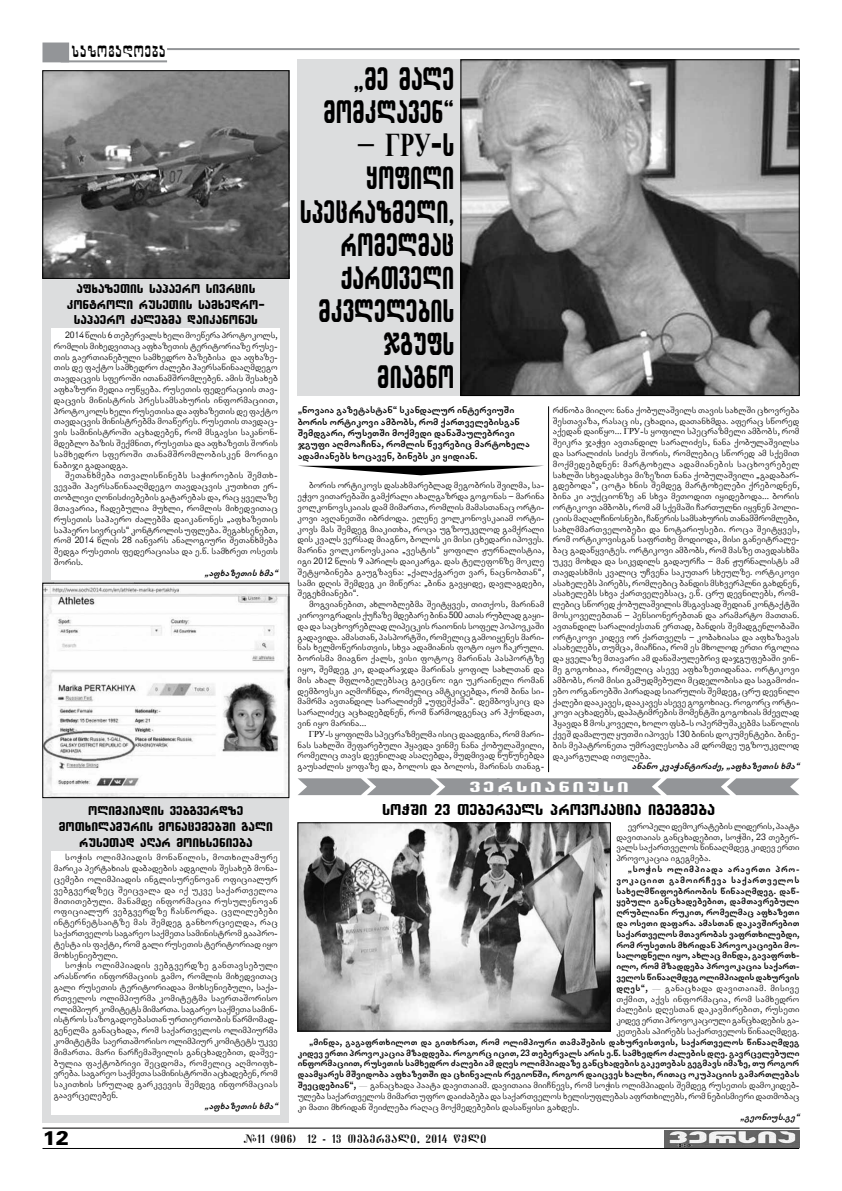
<style>
.page{position:relative;width:842px;height:1191px;background:#fff}
.page>*{position:absolute;margin:0;border:0;box-sizing:border-box;transform-origin:0 0}
.t1{font:33.1px/33.1px "GEO Balav Mtavr";color:#000;text-align:right;scale:.71 1}
.t2{font:20px "USA Black";color:#000}
.t3{font:16px "GEO Balav Mtavr";color:#000}
.t4{font:15px "GEO Balav Mtavr";letter-spacing:.12em;color:#fff;scale:1.5 1}
.t5{font:13px/15.6px "GEO Balav Mtavr";color:#000;text-align:center}
.t6{font:12px "Geo Gedi Mze";color:#000;scale:2 1}
.t7{font:10px "Dumba Mtavr";color:#000}
.t8{font:700 9.5px/11.4px "Kolhety";color:#000}
.t9{font:9px/10.8px "Kolhety Normal";color:#000;text-align:justify}
.t10{font:700 9px/10.8px "Kolhety";color:#000;text-align:justify}
.t11{font:italic 700 9px "Kolhety";color:#000}
.s1{font-family:"Times New Roman";font-weight:700}
.s2{font-family:"Times New Roman"}
.s3{font-family:"Kolhety";font-weight:700}
</style>
<div class="page">
<hr style="left:42px;top:1127px;width:757px;height:1px;background:#000">
<img style="left:664px;top:1130px;width:135px;height:17px">
<hr style="left:42px;top:1148px;width:757px;height:1px;background:#000">
<div style="left:42px;top:70px;width:247px;height:1053px;background:#dcddde"></div>
<div style="left:51px;top:328px;width:229px;height:787px;background:#fff"></div>
<div style="left:298px;top:60px;width:171px;height:336px;background:#dcddde"></div>
<svg style="left:298px;top:778px;width:199px;height:17px;background:#9d9fa2"></svg>
<svg style="left:601px;top:778px;width:198px;height:17px;background:#9d9fa2"></svg>
<div style="left:497px;top:778px;width:104px;height:17px;background:#939598;border:1px solid #939598"></div>
<svg style="left:301px;top:466px;width:240px;height:9px"></svg>
<hr style="left:61px;top:60px;width:106px;height:2px;background:#939598">
<div style="left:43px;top:43px;width:26px;height:19px;background:#939598"></div>
<div style="left:42px;top:42px;width:27px;height:20px;border:1px solid #939598"></div>
<hr style="left:167px;top:48px;width:632px;height:2px;background:#939598">
<img style="left:463px;top:62px;width:334px;height:332px">
<div style="left:461px;top:60px;width:338px;height:336px;border:1px solid #000"></div>
<div style="left:42px;top:580px;width:247px;height:270px;background:#dcddde"></div>
<img style="left:300px;top:824px;width:309px;height:205px">
<div style="left:298px;top:822px;width:313px;height:209px;border:1px solid #000"></div>
<img style="left:44px;top:72px;width:243px;height:205px">
<div style="left:42px;top:70px;width:247px;height:209px;border:1px solid #000"></div>
<img style="left:44px;top:585px;width:243px;height:211px">
<div style="left:42px;top:583px;width:247px;height:215px;border:1px solid #000"></div>
<hr style="left:548px;top:406px;width:1px;height:366px;background:#000">
<h3 class="t6" style="left:72px;top:43px;width:49px">SAZOGADOEBA</h3>
<h3 class="t5" style="left:67px;top:281px;width:200px">AFXAZETIS SAHAERO SIVRCIS<br>KONTROLI RUSETIS SAMXEDRO-<br>SAHAERO ZALEBMA DAIKANONES</h3>
<p class="t9" style="left:54px;top:330px;width:225px;text-indent:11px">2014 WLIS 6 TEBERVALS XELI MOEWERA PROTOKOLS, ROMLIS MIXEDVITAC AFXAZETIS TERITORIAZE RUSE-TIS GAERTIANEBULI SAMXEDRO BAZEBISA DA AFXAZE-TIS DE FAQTO SAMXEDRO ZALEBI HAERSAWINAARMDEGO TAVDACVIS SFEROSI ITANAMSROMLEBEN. AMIS SESAXEB AFXAZURI MEDIA IUWYEBA. RUSETIS FEDERACIIS TAV-DACVIS MINISTRIS PRESSAMSAXURIS INFORMACIIT, PROTOKOLS XELI RUSETISA DA AFXAZETIS DE FAQTO TAVDACVIS MINISTREBMA MOAWERES. RUSETIS TAVDAC-VIS SAMINISTROSI ACXADEBEN, ROM MSGAVSI SAKANON-MDEBLO BAZIS SEQMNIT, RUSETSA DA AFXAZETS SORIS SAMXEDRO SFEROSI TANAMSROMLOBISKEN MORIGI NABIJI GADAIDGA.</p>
<p class="t9" style="left:54px;top:471px;width:226px;text-indent:11px">SETANXMEBA ITVALISWINEBS SAWIROEBIS SEMTX-VEVASI HAERSAWINAARMDEGO TAVDACVIS KUTXIT ER-TOBLIVI RONISZIEBEBIS GATAREBAS DA, RAC YVELAZE MTAVARIA, CADEBULIA MUXLI, ROMLIS MIXEDVITAC RUSETIS SAHAERO ZALEBMA DAIKANONES „AFXAZETIS SAHAERO SIVRCIS“ KONTROLIS UFLEBA. SEGAXSENEBT, ROM 2014 WLIS 28 IANVARS ANALOGIURI SETANXMEBA SEDGA RUSETIS FEDERACIASA DA E.W. SAMXRET OSETS SORIS.</p>
<p class="t11" style="left:204px;top:568px;width:78px">`AFXAZETISXMA~</p>
<h3 class="t5" style="left:59px;top:803px;width:216px">OLIMPIADIS VEBGVERDZE<br>MOTXILAMURIS MONACEMEBSI GALI<br>RUSETAD ARAR MOIXSENIEBA</h3>
<p class="t9" style="left:54px;top:852px;width:226px;text-indent:11px">SOWIS OLIMPIADIS MONAWILIS, MOTXILAMURE MARIKA PERTAXIAS DABADEBIS ADGILIS SESAXEB MONA-CEMEBI OLIMPIADIS INGLISURENOVAN OFICIALUR VEBGVERDZEC SEICVALA DA IQ UKVE SAQARTVELOA MITITEBULI. MANAMDE INFORMACIA RUSULENOVAN OFICIALUR VEBGVERDZE CASWORDA. CVLILEBEBI INTERNETSAITZE MAS SEMDEG GANXORCIELDA, RAC SAQARTVELOS SAGAREO SAQMETA SAMINISTROM GAAPRO-TESTA IS FAQTI, ROM GALI RUSETIS TERITORIAD IYO MOXSENIEBULI.</p>
<p class="t9" style="left:54px;top:960px;width:226px;text-indent:11px">SOWIS OLIMPIADIS VEBGVERDZE GANTAVSEBULI ARASWORI INFORMACIIS GAMO, ROMLIS MIXEDVITAC GALI RUSETIS TERITORIADAA MOXSENIEBULI, SAQA-RTVELOS OLIMPIURMA KOMITETMA SAERTASORISO OLIMPIUR KOMITETS MIMARTA. SAGAREO SAQMETA SAMIN-ISTROS SAZOGADOEBASTAN URTIERTOBIS WARMOMAD-GENELMA GANACXADA, ROM SAQARTVELOS OLIMPIURMA KOMITETMA SAERTASORISO OLIMPIUR KOMITETS UKVE MIMARTA. MARI NARCEMASVILIS GANCXADEBIT, DASVE-BULIA FAQTOBRIVI SECDOMA, ROMELIC ARMOIFX-VREBA. SAGAREO SAQMETA SAMINISTROSI ACXADEBEN, ROM SAKITXIS SRULAD GARKVEVIS SEMDEG INFORMACIAS GAAVRCELEBEN.</p>
<p class="t11" style="left:204px;top:1101px;width:78px">`AFXAZETISXMA~</p>
<h1 class="t1" style="left:300px;top:62px;width:219px">`ME MALE<br>MOMKLAVEN~ _ <span class="s1">ГРУ</span>-S<br>YOFILI<br>SPECRAZMELI,<br>ROMELMAC<br>QARTVELI<br>MKVLELEBIS<br>JGUFS<br>MIAGNO</h1>
<p class="t8" style="left:298px;top:405px;width:234px">„NOVAIA GAZETASTAN“ SKANDALUR INTERVIUSI BORIS ORTIKOVI AMBOBS, ROM QARTVELEBISGAN SEMDGARI, RUSETSI MOQMEDI DANASAULEBRIVI JGUFI ARMOACINA, ROMLIS WEVREBIC MARTOXELA ADAMIANEBS XOCAVEN, BINEBS KI YIDIAN.</p>
<p class="t9" style="left:298px;top:480px;width:248px;text-indent:11px">BORIS ORTIKOVS DASAXMAREBLAD MEGOBRIS SVILMA, SA-EWVO VITAREBASI GAMQRALI AXALGAZRDA GOGONAS – MARINA VOLKONOVSKAIAS DAM MIMARTA, ROMLIS MAMASTANAC ORTI-KOVI AVRANETSI IBRZODA. ELENE VOLKONOVSKAIAM ORTI-KOVS MAS SEMDEG MIAKITXA, ROCA UGZOUKVLOD GAMQRALI DIS KVALS VERSAD MIAGNO, BOLOS KI MISI CXEDARI IPOVES.<br>MARINA VOLKONOVSKAIA „VESTIS“ YOFILI JURNALISTIA, IGI 2012 WLIS 9 APRILS DAIKARGA. DAS TELEFONZE MOKLE SETYOBINEBA GAUGZAVNA: „QALAQGARET VAR, NACNOBTAN“, SAMI DRIS SEMDEG KI MIWERA: „BINA GAVYIDE, DAVLAGDEBI, SEGEXMIANEBI“.</p>
<p class="t9" style="left:298px;top:599px;width:248px;text-indent:11px">MOGVIANEBIT, AXLOBLEBMA SEITYVES, TITQOS, MARINAM KIROVOGRADIS QUCAZE MDEBARE BINA 500 ATAS RUBLAD GAYI-DA DA SACXOVREBLAD LIPECKIS RAIONIS SOFEL POPOVKASI GADAVIDA. AMASTAN, PASPORTSI, ROMELIC GAMOIYENES MARI-NAS XELMOWERISTVIS, SXVA ADAMIANIS FOTO IYO CAKRULI.<br>BORISMA MIAGNO QALS, VISI FOTOC MARINAS PASPORTZE IYO, SEMDEG KI, DADARAJDA MARINAS YOFIL SAXLTAN DA MIS AXAL MFLOBELEBSAC GAECNO: IGI UKRAINELI ROMAN DEMBOVSKI ARMOCNDA, ROMELIC AMTKICEBDA, ROM BINA SI-MAMRMA AVTANDIL SARALIZEM „UFESQASA“. DEMBOVSKIC DA SARALIZEC ACXADEBDNEN, ROM WARMODGENAC AR HQONDAT, VIN IYO MARINA...</p>
<p class="t9" style="left:298px;top:729px;width:248px;text-indent:11px"><span class="s2">ГРУ</span>-S YOFILMA SPECRAZMELMA ISIC DAADGINA, ROM MARI-NAS SAXLSI SEFAREBULI HYAVDA VINME NANA QOBULASVILI, ROMELIC TAVS DEVNILAD ASAREBDA, MUDMIVAD WUWUNEBDA GAUSAZLIS YOFAZE DA, BOLOS DA BOLOS, MARINAS TANAG-</p>
<p class="t9" style="left:553px;top:405px;width:248px">RZNOBA MIIRO: NANA QOBULASVILS TAVIS SAXLSI CXOVREBA SESTAVAZA, RASAC IS, CXADIA, DATANXMDA. AFERAC SWORED AQEDAN DAIWYO... <span class="s2">ГРУ</span>-S YOFILI SPECRAZMELI AMBOBS, ROM SEIKRA JAWVI AVTANDIL SARALIZES, NANA QOBULASVILSA DA SARALIZIS SIZES SORIS, ROMLEBIC SWORED AM SQEMIT MOQMEDEBDNEN: MARTOXELA ADAMIANEBIS SACXOVREBEL SAXLSI SXVADASXVA MIZEZIT NANA QOBULASVILI „GADABAR-GDEBODA“, COTA XNIS SEMDEG MARTOXELEBI QREBODNEN, BINA KI AUQCIONZE AN SXVA METODIT IYIDEBODA... BORIS ORTIKOVI AMBOBS, ROM AM SQEMASI CARTULNI IYVNEN POLI-CIIS MARALCINOSNEBI, CAWERIS SAMSAXURIS TANAMSROMLEBI, SAXLMMARTVELOBEBI DA NOTARIUSEBI. ROCA SEITYVES, ROM ORTIKOVISGAN SAFRTXE MODIODA, MISI GANEITRALE-BAC GADAWYVITES. ORTIKOVI AMBOBS, ROM MASZE TAVDASXMA UKVE MOXDA DA SIKVDILS GADAURCA – MAN JURNALISTS AM TAVDASXMIS KVALIC UCVENA SAKUTAR SXEULZE. ORTIKOVI ASAXELEBS PIREBS, ROMLEBIC BANDIS MSXVERPLNI GAXDNEN, ASAXELEBS SXVA QARTVELEBSAC, E.W. CRU DEVNILEBS, ROM-LEBIC SWORED QOBULASVILIS MSGAVSAD SEDIAN KONTAQTSI MOSKOVELEBTAN – PENSIONEREBTAN DA ARAMARTO MATTAN.<br>AVTANDIL SARALIZESTAN ERTAD, BANDIS SEMADGENLOBASI ORTIKOVI KIDEV OR QARTVELS – KOBAXIASA DA AFXAZAVAS ASAXELEBS, TUMCA, MIACNIA, ROM ES MXOLOD ERTI RGOLIA DA YVELAZE MTAVARI AM DANASAULEBRIV DAJGUFEBASI VIN-ME GOGOXIAA, ROMELIC ASEVE AFXAZETIDANAA. ORTIKOVI AMBOBS, ROM MISI GAMUDMEBULI MCDELOBISA DA SAGAMOZI-EBO ORGANOEBSI PIRADAD SIARULIS SEMDEG, CRU DEVNILI QALEBI DAAKAVES, DAAKAVES ASEVE GOGOXIAC. ROGORC ORTI-KOVI ACXADEBS, DAPATIMREBIS MOMENTSI GOGOXIAS MZEVLAD HYAVDA 8 MOSKOVELI, XOLO FSB-S OPERMUSAKEBMA SAWOLIS QVES DAMALUL YUTSI IPOVES 130 BINIS DOKUMENTEBI. BINE-BIS MEPATRONETA UMRAVLESOBA AM DROMDE UGZOUKVLOD DAKARGULAD ITVLEBA.</p>
<p class="t11" style="left:632px;top:762px;width:172px">ANANO KVAWANTIRAZE,`AFXAZETISXMA~</p>
<h3 class="t4" style="left:469px;top:778px;width:108px">VERSIANIUSI</h3>
<h3 class="t3" style="left:382px;top:800px;width:334px">SOWSI 23 TEBERVALS PROVOKACIA IGEGMEBA</h3>
<p class="t9" style="left:616px;top:821px;width:185px;text-indent:11px">EVROPELI DEMOKRATEBIS LIDERIS, PAATA DAVITAIAS GANCXADEBIT, SOWSI, 23 TEBER-VALS SAQARTVELOS WINAARMDEG KIDEV ERTI PROVOKACIA IGEGMEBA.</p>
<p class="t10" style="left:616px;top:864px;width:185px;text-indent:11px">`SOWIS OLIMPIADA ARAERTI PRO-VOKACIIT GAMOIRCEVA SAQARTVELOS SAXELMWIFOEBRIOBIS WINAARMDEG. DAW-YEBULI GANCXADEBEBIT, DAMTAVREBULI RRUBLIANI RUKIT, ROMELMAC AFXAZETI DA OSETI DAFARA. AMASTAN DAKAVSIREBIT SAQARTVELOS MTAVROBAS VAFRTXILEBDI, ROM RUSETIS MXRIDAN PROVOKACIEBI MO-SALODNELI IYO, AXLAC MINDA, GAVAFRTX-ILO, ROM MZADDEBA PROVOKACIA SAQART-VELOS WINAARMDEG OLIMPIADIS DAXURVIS</p>
<p class="t9" style="left:616px;top:983px;width:185px"><span class="s3">DRES~,</span> _ GANACXADA DAVITAIAM. MISIVE TQMIT, AQVS INFORMACIA, ROM SAMXEDRO ZALEBIS DRESTAN DAKAVSIREBIT, RUSETI KIDEV ERTI PROVOKACIULI GANCXADEBIS GA-KETEBAS APIREBS SAQARTVELOS WINAARMDEG.</p>
<p class="t10" style="left:298px;top:1037px;width:503px;text-indent:11px">`MINDA, GAGAFRTXILOT DA GITXRAT, ROM OLIMPIURI TAMASEBIS DAXURVISTVIS, SAQARTVELOS WINAARMDEG KIDEV ERTI PROVOKACIA MZADDEBA. ROGORC ICIT, 23 TEBERVALS ARIS E.W. SAMXEDRO ZALEBIS DRE. GAVRCELEBULI INFORMACIIT, RUSETIS SAMXEDRO ZALEBI AM DRES OLIMPIADAZE GANCXADEBIS GAKETEBAS GEGMAVS IMAZE, TU ROGOR DAAMYARES MSVIDOBA AFXAZETSI DA CXINVALIS REGIONSI, ROGOR DAICVES XALXI, RITAC OKUPACIIS GAMARTLEBAS</p>
<p class="t9" style="left:298px;top:1080px;width:503px"><span class="s3">SEECDEBIAN~,</span> _ GANACXADA PAATA DAVITAIAM. DAVITAIA MIICNEVS, ROM SOWIS OLIMPIADIS SEMDEG RUSETIS DAMOKIDEB-ULEBA SAQARTVELOS MIMART UFRO DAIZABEBA DA SAQARTVELOS XELISUFLEBAS AFRTXILEBS, ROM NEBISMIERI DATMOBAC KI MATI MXRIDAN SEIZLEBA RARAC MOQMEDEBEBIS DASAWYISI GAXDES.</p>
<p class="t11" style="left:740px;top:1113px;width:63px">`GEONIUS.GE~</p>
<h2 class="t2" style="left:42px;top:1125px;width:28px">12</h2>
<p class="t7" style="left:243px;top:1133px;width:246px">#11 (906) 12 - 13 TEBERVALI, 2014 WELI</p>
</div>
